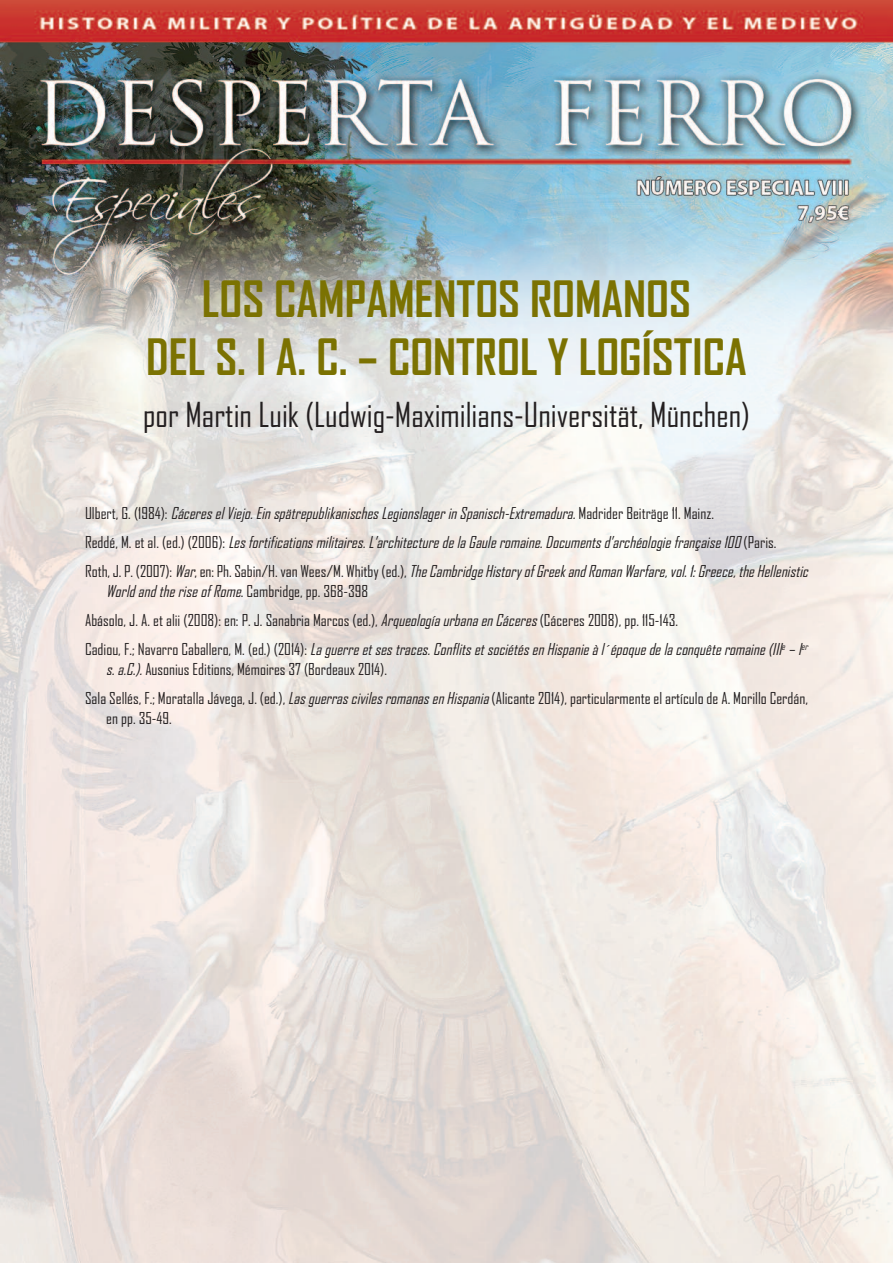
<style>
.page{position:relative;width:893px;height:1263px;background:#fff}
.page>*{position:absolute;margin:0;border:0;box-sizing:border-box;transform-origin:0 0}
.t1{font:700 48px/57.6px "Agency FB";color:#7b7202;text-align:center}
.t2{font:33px "Agency FB";color:#231f20}
.t3{font:15.75px/28.8px "Agency FB";color:#231f20}
.t4{font:italic 15.75px/28.8px "Agency FB";color:#231f20}
.s1{font-style:normal}
.s2{font-style:italic}
</style>
<div class="page">
<img style="left:0;top:0;width:893px;height:1263px">
<h1 class="t1" style="left:146px;top:272px;width:602px">LOS CAMPAMENTOS ROMANOS<br>DEL S. I A. C. – CONTROL Y LOGÍSTICA</h1>
<h2 class="t2" style="left:143px;top:396px;width:608px">por Martin Luik (Ludwig-Maximilians-Universität, München)</h2>
<p class="t4" style="left:85px;top:500px;width:728px"><span class="s1">U l b e r t , G . ( 1 9 8 4 ) :</span> Cáceres el Viejo. Ein spätrepublikanisches Legionslager in Spanisch-Extremadura. <span class="s1">M a d r i d e r B e i t r ä g e 1 1 . M a i n z .<br>R e d d é , M . e t a l . ( e d . ) ( 2 0 0 6 ) :</span> Les fortifications militaires. L’architecture de la Gaule romaine. Documents d’archéologie française 100 <span class="s1">( P a r i s .<br>Roth, J. P. (2007):</span> War<span class="s1">, en: Ph. Sabin/H. van Wees/M. Whitby (ed.),</span> TheCambridgeHistoryofGreekandRomanWarfare,vol.1:Greece,theHellenistic</p>
<p class="t3" style="left:85px;top:577px;width:727px;text-indent:21px"><span class="s2">WorldandtheriseofRome</span>. Cambridge, pp. 368-398<br>Abásolo, J. A. et alii (2008): en: P. J. Sanabria Marcos (ed.), <span class="s2">ArqueologíaurbanaenCáceres</span>(Cáceres 2008), pp. 115-143.<br>C a d i o u , F . ; N a v a r r o C a b a l l e r o , M . ( e d . ) ( 2 0 1 4 ) : <span class="s2">La guerre et ses traces. Conflits et sociétés en Hispanie à l´époque de la conquête romaine (III</span><sup>e</sup> <span class="s2">– I</span><sup>er</sup></p>
<p class="t3" style="left:85px;top:655px;width:724px;text-indent:21px"><span class="s2">s.a.C.).</span>Ausonius Editions, Mémoires 37 (Bordeaux 2014).<br>Sala Sellés, F.; Moratalla Jávega, J. (ed.), <span class="s2">LasguerrascivilesromanasenHispania</span>(Alicante 2014), particularmente el artículo de A. Morillo Cerdán,</p>
<p class="t3" style="left:106px;top:704px;width:67px">en pp. 35-49.</p>
</div>
